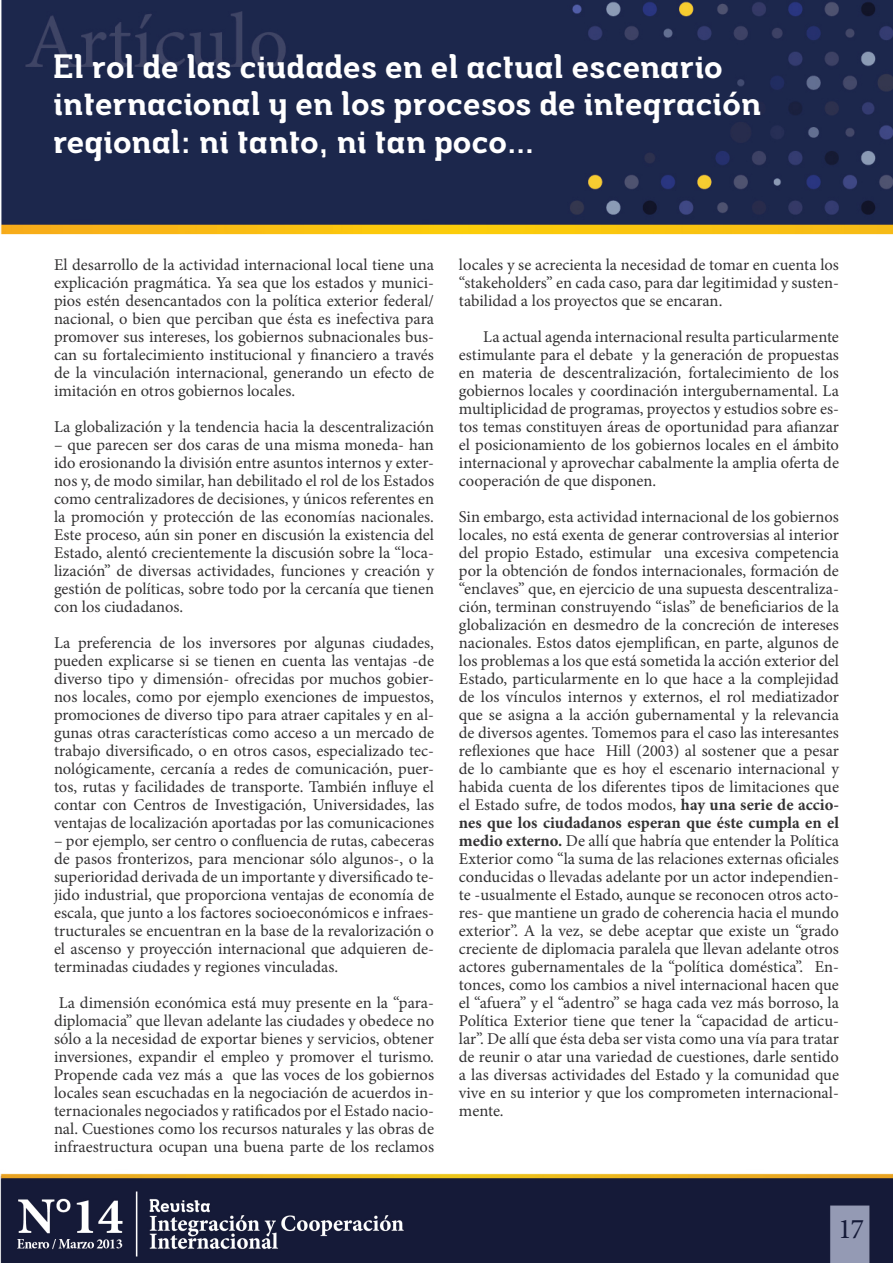
<style>
.page{position:relative;width:893px;height:1263px;background:#fff}
.page>*{position:absolute;margin:0;border:0;box-sizing:border-box;transform-origin:0 0}
.t1{font:700 31.5px/37.8px "Musket";color:#fff}
.t2{font:28.5px "Minion Pro";color:#151a38}
.t3{font:16.5px/18px "Minion Pro";color:#333233;text-align:justify}
.s1{font-weight:700}
</style>
<div class="page">
<img style="left:0;top:0;width:893px;height:1263px">
<h1 class="t1" style="left:53px;top:49px;width:709px">El rol de las ciudades en el actual escenario internacional y en los procesos de integración regional: ni tanto, ni tan poco…</h1>
<p class="t3" style="left:54px;top:256px;width:382px">El desarrollo de la actividad internacional local tiene una explicación pragmática. Ya sea que los estados y munici&shy;pios estén desencantados con la política exterior federal/ nacional, o bien que perciban que ésta es inefectiva para promover sus intereses, los gobiernos subnacionales bus&shy;can su fortalecimiento institucional y financiero a través de la vinculación internacional, generando un efecto de imitación en otros gobiernos locales.</p>
<p class="t3" style="left:54px;top:418px;width:381px">La globalización y la tendencia hacia la descentralización</p>
<p class="t3" style="left:54px;top:436px;width:382px">– que parecen ser dos caras de una misma moneda- han ido erosionando la división entre asuntos internos y exter&shy;nos y, de modo similar, han debilitado el rol de los Estados como centralizadores de decisiones, y únicos referentes en la promoción y protección de las economías nacionales.<br>Este proceso, aún sin poner en discusión la existencia del Estado, alentó crecientemente la discusión sobre la “loca&shy;lización” de diversas actividades, funciones y creación y gestión de políticas, sobre todo por la cercanía que tienen con los ciudadanos.</p>
<p class="t3" style="left:54px;top:634px;width:382px">La preferencia de los inversores por algunas ciudades, pueden explicarse si se tienen en cuenta las ventajas -de diverso tipo y dimensión- ofrecidas por muchos gobier&shy;nos locales, como por ejemplo exenciones de impuestos, promociones de diverso tipo para atraer capitales y en al&shy;gunas otras características como acceso a un mercado de trabajo diversificado, o en otros casos, especializado tec&shy;nológicamente, cercanía a redes de comunicación, puer&shy;tos, rutas y facilidades de transporte. También influye el contar con Centros de Investigación, Universidades, las ventajas de localización aportadas por las comunicaciones</p>
<p class="t3" style="left:54px;top:832px;width:382px">– por ejemplo, ser centro o confluencia de rutas, cabeceras de pasos fronterizos, para mencionar sólo algunos-, o la superioridad derivada de un importante y diversificado te&shy;jido industrial, que proporciona ventajas de economía de escala, que junto a los factores socioeconómicos e infraes&shy;tructurales se encuentran en la base de la revalorización o el ascenso y proyección internacional que adquieren de&shy;terminadas ciudades y regiones vinculadas.</p>
<p class="t3" style="left:54px;top:994px;width:382px">La dimensión económica está muy presente en la “para&shy;diplomacia” que llevan adelante las ciudades y obedece no sólo a la necesidad de exportar bienes y servicios, obtener inversiones, expandir el empleo y promover el turismo.<br>Propende cada vez más a que las voces de los gobiernos locales sean escuchadas en la negociación de acuerdos in&shy;ternacionales negociados y ratificados por el Estado nacio&shy;nal. Cuestiones como los recursos naturales y las obras de infraestructura ocupan una buena parte de los reclamos</p>
<p class="t3" style="left:459px;top:256px;width:382px">locales y se acrecienta la necesidad de tomar en cuenta los “stakeholders” en cada caso, para dar legitimidad y susten&shy;tabilidad a los proyectos que se encaran.</p>
<p class="t3" style="left:459px;top:328px;width:382px;text-indent:24px">La actual agenda internacional resulta particularmente estimulante para el debate y la generación de propuestas en materia de descentralización, fortalecimiento de los gobiernos locales y coordinación intergubernamental. La multiplicidad de programas, proyectos y estudios sobre es&shy;tos temas constituyen áreas de oportunidad para afianzar el posicionamiento de los gobiernos locales en el ámbito internacional y aprovechar cabalmente la amplia oferta de cooperación de que disponen.</p>
<p class="t3" style="left:459px;top:508px;width:382px">Sin embargo, esta actividad internacional de los gobiernos locales, no está exenta de generar controversias al interior del propio Estado, estimular una excesiva competencia por la obtención de fondos internacionales, formación de “enclaves” que, en ejercicio de una supuesta descentraliza&shy;ción, terminan construyendo “islas” de beneficiarios de la globalización en desmedro de la concreción de intereses nacionales. Estos datos ejemplifican, en parte, algunos de los problemas a los que está sometida la acción exterior del Estado, particularmente en lo que hace a la complejidad de los vínculos internos y externos, el rol mediatizador que se asigna a la acción gubernamental y la relevancia de diversos agentes. Tomemos para el caso las interesantes reflexiones que hace Hill (2003) al sostener que a pesar de lo cambiante que es hoy el escenario internacional y habida cuenta de los diferentes tipos de limitaciones que el Estado sufre, de todos modos, <span class="s1">hay una serie de accio&shy;nes que los ciudadanos esperan que éste cumpla en el medio externo.</span> De allí que habría que entender la Política Exterior como “la suma de las relaciones externas oficiales conducidas o llevadas adelante por un actor independien&shy;te -usualmente el Estado, aunque se reconocen otros acto&shy;res- que mantiene un grado de coherencia hacia el mundo exterior”. A la vez, se debe aceptar que existe un “grado creciente de diplomacia paralela que llevan adelante otros actores gubernamentales de la “política doméstica”. En&shy;tonces, como los cambios a nivel internacional hacen que el “afuera” y el “adentro” se haga cada vez más borroso, la Política Exterior tiene que tener la “capacidad de articu&shy;lar”. De allí que ésta deba ser vista como una vía para tratar de reunir o atar una variedad de cuestiones, darle sentido a las diversas actividades del Estado y la comunidad que vive en su interior y que los comprometen internacional&shy;mente.</p>
<h2 class="t2" style="left:838px;top:1210px;width:28px">17</h2>
</div>
